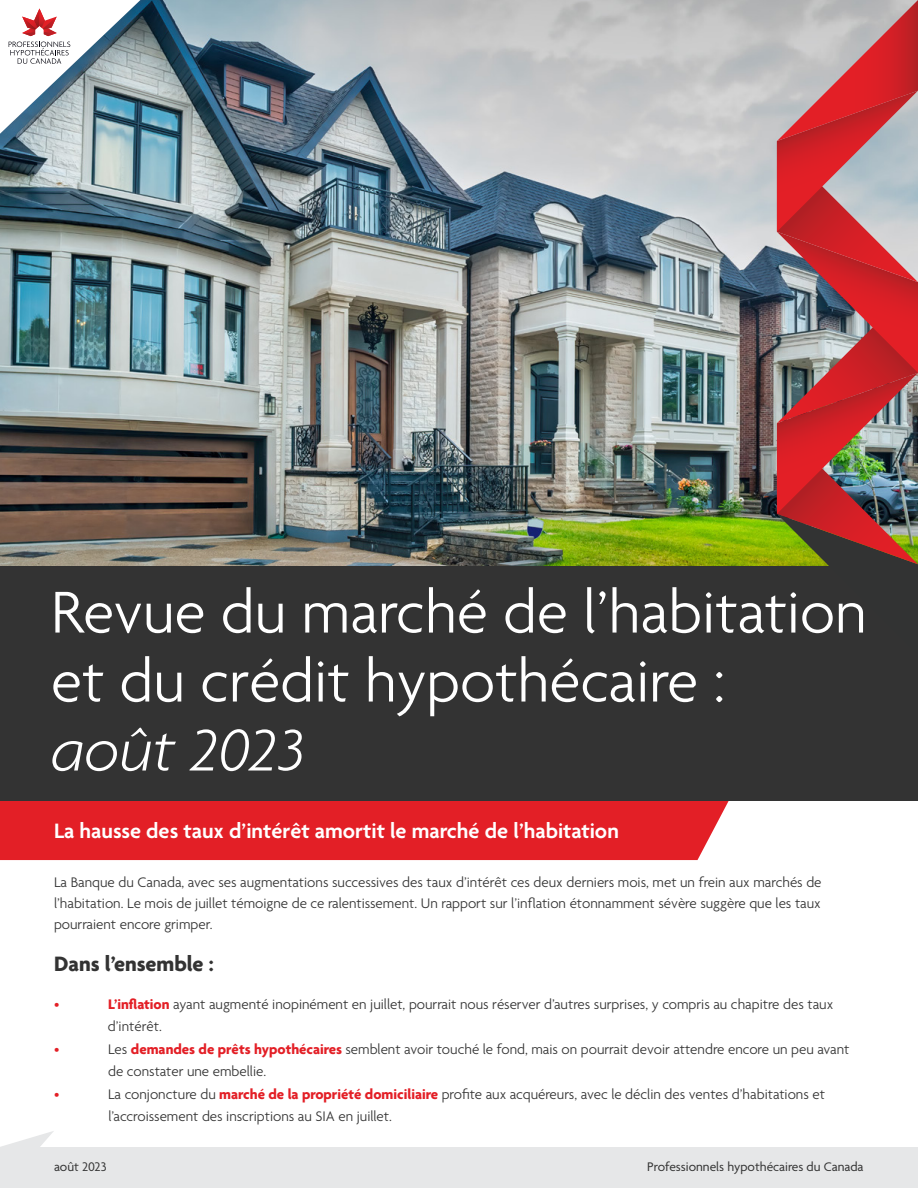
<style>
.page{position:relative;width:918px;height:1188px;background:#fff}
.page>*{position:absolute;margin:0;border:0;box-sizing:border-box;transform-origin:0 0}
.t1{font:300 63.75px/69px "Agenda";color:#fff}
.t2{font:italic 300 63.75px "Agenda";color:#fff}
.t3{font:600 22.5px "Agenda";color:#fff}
.t4{font:700 22.5px "Agenda";color:#333}
.t5{font:300 15px/22.5px "Agenda";color:#333}
.t6{font:300 15px "Agenda";color:#e31f26}
.t7{font:13.5px "Agenda";color:#333}
.s1{font-weight:700;color:#e31f26}
</style>
<div class="page">
<svg style="left:1px;top:1131px;width:53px;height:16px"></svg>
<div style="left:0;top:1147px;width:918px;height:41px;background:#e6e7e8"></div>
<div style="left:0;top:801px;width:729px;height:59px;background:#e31f26"></div>
<img style="left:0;top:0;width:777px;height:566px">
<svg style="left:0;top:0;width:140px;height:134px"></svg>
<div style="left:0;top:566px;width:918px;height:235px;background:#333"></div>
<img style="left:777px;top:0;width:141px;height:566px">
<h1 class="t1" style="left:51px;top:582px;width:817px">Revue du marché de l’habitation et du crédit hypothécaire :</h1>
<h1 class="t2" style="left:51px;top:712px;width:255px">août 2023</h1>
<h2 class="t3" style="left:54px;top:818px;width:566px">La hausse des taux d’intérêt amortit le marché de l’habitation</h2>
<p class="t5" style="left:54px;top:872px;width:769px;line-height:21px;text-align:justify">La Banque du Canada, avec ses augmentations successives des taux d’intérêt ces deux derniers mois, met un frein aux marchés de l’habitation. Le mois de juillet témoigne de ce ralentissement. Un rapport sur l’inflation étonnamment sévère suggère que les taux pourraient encore grimper.</p>
<h2 class="t4" style="left:54px;top:951px;width:161px">Dans l’ensemble :</h2>
<p class="t6" style="left:54px;top:996px;width:7px">•</p>
<p class="t5" style="left:108px;top:993px;width:727px"><span class="s1">L’inflation</span> ayant augmenté inopinément en juillet, pourrait nous réserver d’autres surprises, y compris au chapitre des taux d’intérêt.</p>
<p class="t6" style="left:54px;top:1041px;width:7px">•</p>
<p class="t5" style="left:108px;top:1038px;width:743px">Les <span class="s1">demandes de prêts hypothécaires</span> semblent avoir touché le fond, mais on pourrait devoir attendre encore un peu avant de constater une embellie.</p>
<p class="t6" style="left:54px;top:1086px;width:7px">•</p>
<p class="t5" style="left:108px;top:1083px;width:719px">La conjoncture du <span class="s1">marché de la propriété domiciliaire</span> profite aux acquéreurs, avec le déclin des ventes d’habitations et l’accroissement des inscriptions au SIA en juillet.</p>
<p class="t7" style="left:54px;top:1159px;width:54px">août 2023</p>
<p class="t7" style="left:647px;top:1159px;width:218px">Professionnels hypothécaires du Canada</p>
</div>
